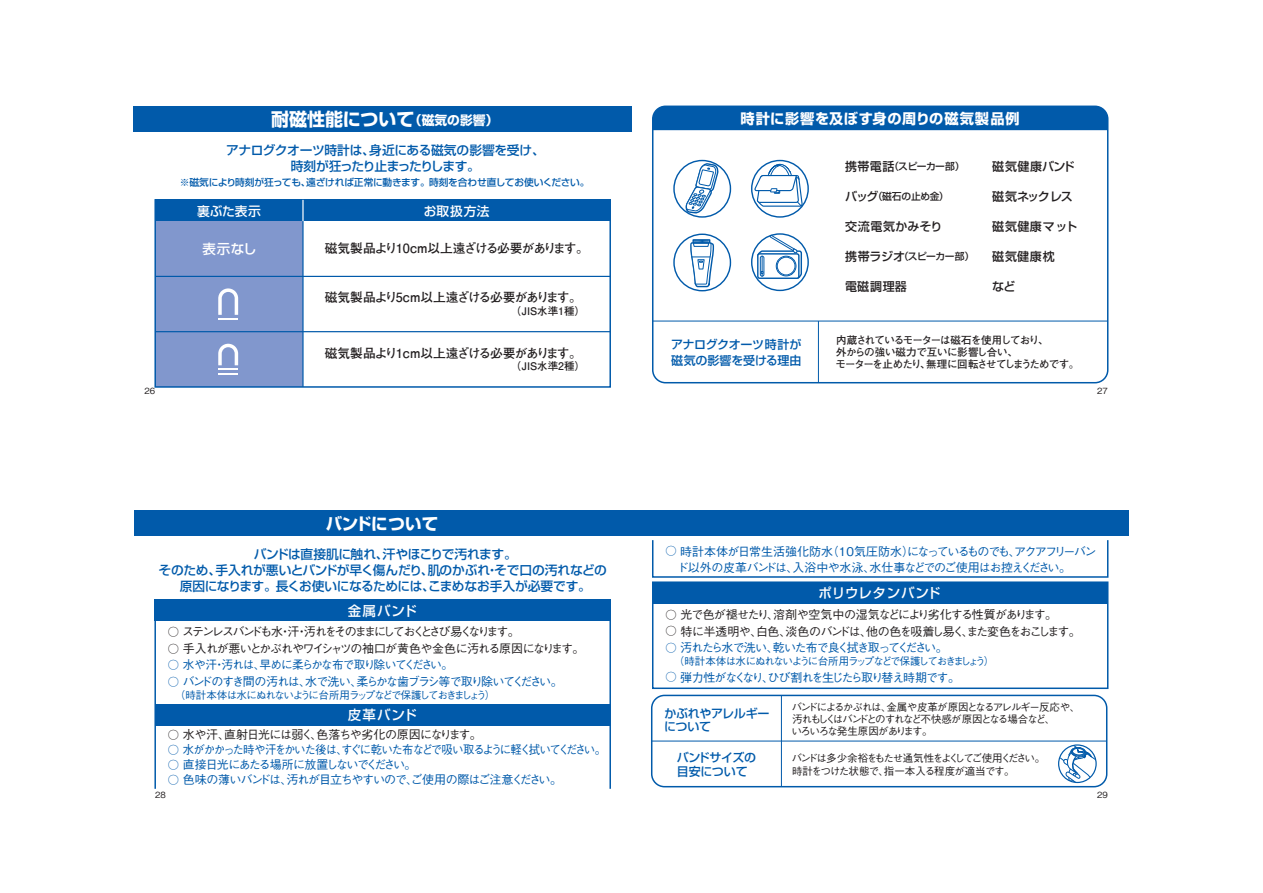
<style>
.page{position:relative;width:1263px;height:893px;background:#fff}
.page>*{position:absolute;margin:0;border:0;box-sizing:border-box;transform-origin:0 0}
.t1{font:700 18px "Shin Go Pro";color:#fff}
.t2{font:700 16.5px "Shin Go Pro";letter-spacing:-.01em;color:#fff}
.t3{font:700 14.25px "Shin Go Pro";letter-spacing:.04em;color:#fff}
.t4{font:500 13.5px "Shin Go Pro";letter-spacing:.05em;color:#fff}
.t5{font:500 13.5px "Shin Go Pro";letter-spacing:.02em;color:#fff}
.t6{font:500 12.75px/15.8px "Shin Go Pro";letter-spacing:-.03em;color:#015aaa;text-align:center}
.t7{font:700 12.75px "Futo Go B101 Pro";letter-spacing:-.07em;color:#231f20}
.t8{font:500 12.75px "Shin Go Pro";letter-spacing:.01em;color:#fff}
.t9{font:500 12px "Gothic BBB Pro";letter-spacing:-.105em;color:#015aaa}
.t10{font:500 12px/16.5px "Gothic BBB Pro";letter-spacing:-.08em;color:#015aaa}
.t11{font:500 12px/13.5px "Shin Go Pro";letter-spacing:-.02em;color:#015aaa}
.t12{font:500 12px "Gothic BBB Pro";letter-spacing:-.105em;color:#015aaa;scale:.95 1}
.t13{font:500 12px "Gothic BBB Pro";letter-spacing:-.085em;color:#231f20}
.t14{font:500 12px "Gothic BBB Pro";letter-spacing:-.08em;color:#231f20}
.t15{font:500 12px "Gothic BBB Pro";letter-spacing:-.19em;color:#231f20}
.t16{font:500 12px "Gothic BBB Pro";letter-spacing:-.075em;color:#231f20}
.t17{font:500 12px "Shin Go Pro";letter-spacing:.02em;color:#231f20}
.t18{font:500 12px "Gothic BBB Pro";letter-spacing:-.055em;color:#231f20}
.t19{font:500 12px "Shin Go Pro";letter-spacing:-.055em;color:#231f20}
.t20{font:500 11.7px "Gothic BBB Pro";letter-spacing:-.11em;color:#015aaa}
.t21{font:500 10.5px/12px "Gothic BBB Pro";letter-spacing:-.115em;color:#231f20}
.t22{font:500 10.5px "Gothic BBB Pro";letter-spacing:-.12em;color:#015aaa}
.t23{font:700 10.5px/12px "Futo Go B101 Pro";letter-spacing:-.075em;color:#231f20}
.t24{font:700 10.5px "Futo Go B101 Pro";color:#231f20}
.t25{font:500 9.75px "Shin Go Pro";letter-spacing:-.03em;color:#015aaa}
.t26{font:500 9.75px "Shin Go Pro";letter-spacing:-.04em;color:#231f20}
.t27{font:500 8.55px "Gothic BBB Pro";color:#231f20}
.s1{font-size:12.75px}
.s2{font-size:12px}
.s3{font-size:11.25px}
</style>
<div class="page">
<hr style="left:781px;top:695px;width:1px;height:92px;background:#015aaa">
<hr style="left:652px;top:741px;width:455px;height:1px;background:#015aaa">
<svg style="left:1059px;top:746px;width:37px;height:36px"></svg>
<div style="left:651px;top:695px;width:456px;height:92px;border:2px solid #015aaa;border-radius:13px"></div>
<div style="left:652px;top:581px;width:456px;height:108px;border:2px solid #015aaa"></div>
<div style="left:652px;top:539px;width:456px;height:39px;border:2px solid #015aaa"></div>
<div style="left:653px;top:582px;width:455px;height:21px;background:#015aaa"></div>
<div style="left:631px;top:510px;width:498px;height:26px;background:#015aaa"></div>
<div style="left:1058px;top:744px;width:39px;height:39px;border:1px solid #015aaa;border-radius:50%"></div>
<div style="left:154px;top:600px;width:457px;height:21px;background:#015aaa"></div>
<div style="left:134px;top:510px;width:497px;height:26px;background:#015aaa"></div>
<div style="left:155px;top:704px;width:455px;height:21px;background:#015aaa"></div>
<div style="left:652px;top:106px;width:456px;height:277px;border:2px solid #015aaa;border-radius:13px"></div>
<div style="left:653px;top:106px;width:455px;height:24px;background:#015aaa"></div>
<hr style="left:818px;top:321px;width:1px;height:62px;background:#015aaa">
<hr style="left:653px;top:321px;width:455px;height:1px;background:#015aaa">
<svg style="left:674px;top:161px;width:56px;height:56px"></svg>
<div style="left:673px;top:160px;width:58px;height:58px;border:1px solid #015aaa;border-radius:50%"></div>
<svg style="left:684px;top:162px;width:34px;height:51px"></svg>
<svg style="left:752px;top:161px;width:56px;height:56px"></svg>
<div style="left:751px;top:160px;width:58px;height:58px;border:1px solid #015aaa;border-radius:50%"></div>
<svg style="left:754px;top:164px;width:49px;height:43px"></svg>
<div style="left:673px;top:234px;width:58px;height:57px;border:1px solid #015aaa;border-radius:50%"></div>
<div style="left:692px;top:239px;width:18px;height:6px;border:1px solid #015aaa"></div>
<svg style="left:689px;top:240px;width:26px;height:48px"></svg>
<div style="left:751px;top:233px;width:58px;height:58px;border:1px solid #015aaa;border-radius:50%"></div>
<svg style="left:756px;top:234px;width:47px;height:45px"></svg>
<div style="left:134px;top:106px;width:497px;height:26px;background:#015aaa"></div>
<div style="left:155px;top:200px;width:148px;height:187px;background:#8197cd"></div>
<div style="left:154px;top:199px;width:457px;height:189px;border:2px solid #015aaa"></div>
<div style="left:155px;top:200px;width:455px;height:21px;background:#015aaa"></div>
<hr style="left:302px;top:200px;width:2px;height:187px;background:#015aaa">
<hr style="left:302px;top:200px;width:2px;height:21px;background:#fff">
<hr style="left:155px;top:276px;width:455px;height:1px;background:#015aaa">
<hr style="left:155px;top:331px;width:455px;height:1px;background:#015aaa">
<svg style="left:218px;top:288px;width:20px;height:27px"></svg>
<hr style="left:218px;top:318px;width:20px;height:2px;background:#fff">
<svg style="left:218px;top:344px;width:20px;height:21px"></svg>
<hr style="left:218px;top:368px;width:20px;height:2px;background:#fff">
<hr style="left:218px;top:373px;width:20px;height:2px;background:#fff">
<p class="t27" style="left:145px;top:384px;width:12px">26</p>
<h1 class="t1" style="left:271px;top:105px;width:229px">耐磁性能について<span class="s1">（磁気の影響）</span></h1>
<p class="t3" style="left:741px;top:107px;width:281px">時計に影響を及ぼす身の周りの磁気製品例</p>
<p class="t6" style="left:226px;top:141px;width:320px">アナログクオーツ時計は、身近にある磁気の影響を受け、時刻が狂ったり止まったりします。</p>
<p class="t25" style="left:180px;top:174px;width:411px">※磁気により時刻が狂っても、遠ざければ正常に動きます。時刻を合わせ直してお使いください。</p>
<p class="t8" style="left:197px;top:200px;width:65px">裏ぶた表示</p>
<p class="t8" style="left:424px;top:200px;width:67px">お取扱方法</p>
<p class="t4" style="left:202px;top:238px;width:56px">表示なし</p>
<p class="t7" style="left:325px;top:238px;width:266px">磁気製品より10cm以上遠ざける必要があります。</p>
<p class="t7" style="left:325px;top:287px;width:259px">磁気製品より5cm以上遠ざける必要があります。</p>
<p class="t24" style="left:511px;top:303px;width:76px">（JIS水準1種）</p>
<p class="t7" style="left:325px;top:343px;width:259px">磁気製品より1cm以上遠ざける必要があります。</p>
<p class="t24" style="left:511px;top:358px;width:76px">（JIS水準2種）</p>
<p class="t17" style="left:992px;top:156px;width:84px">磁気健康バンド</p>
<p class="t19" style="left:992px;top:186px;width:82px">磁気ネックレス</p>
<p class="t17" style="left:992px;top:216px;width:87px">磁気健康マット</p>
<p class="t17" style="left:992px;top:246px;width:64px">磁気健康枕</p>
<p class="t17" style="left:992px;top:276px;width:25px">など</p>
<p class="t26" style="left:845px;top:158px;width:121px"><span class="s2">携帯電話</span>（スピーカー部）</p>
<p class="t26" style="left:845px;top:188px;width:105px"><span class="s2">バッグ</span>（磁石の止め金）</p>
<p class="t17" style="left:845px;top:216px;width:99px">交流電気かみそり</p>
<p class="t26" style="left:845px;top:248px;width:130px"><span class="s2">携帯ラジオ</span>（スピーカー部）</p>
<p class="t17" style="left:845px;top:276px;width:63px">電磁調理器</p>
<p class="t11" style="left:671px;top:334px;width:132px;line-height:16.5px">アナログクオーツ時計が磁気の影響を受ける理由</p>
<p class="t23" style="left:835px;top:332px;width:245px">内蔵されているモーターは磁石を使用しており、<br>外からの強い磁力で互いに影響し合い、<br>モーターを止めたり、無理に回転させてしまうためです。</p>
<p class="t27" style="left:1097px;top:384px;width:12px">27</p>
<p class="t2" style="left:326px;top:510px;width:114px">バンドについて</p>
<p class="t6" style="left:158px;top:545px;width:450px">バンドは直接肌に触れ、汗やほこりで汚れます。<br>そのため、手入れが悪いとバンドが早く傷んだり、肌のかぶれ・そで口の汚れなどの原因になります。長くお使いになるためには、こまめなお手入が必要です。</p>
<p class="t4" style="left:348px;top:599px;width:71px">金属バンド</p>
<p class="t15" style="left:168px;top:622px;width:353px"><span class="s3">○</span> ステンレスバンドも水・汗・汚れをそのままにしておくとさび易くなります。</p>
<p class="t14" style="left:168px;top:639px;width:418px"><span class="s3">○</span> 手入れが悪いとかぶれやワイシャツの袖口が黄色や金色に汚れる原因になります。</p>
<p class="t20" style="left:168px;top:656px;width:287px"><span class="s3">○</span> 水や汗・汚れは、早めに柔らかな布で取り除いてください。</p>
<p class="t9" style="left:168px;top:672px;width:396px"><span class="s3">○</span> バンドのすき間の汚れは、水で洗い、柔らかな歯ブラシ等で取り除いてください。</p>
<p class="t22" style="left:175px;top:686px;width:322px">（時計本体は水にぬれないように台所用ラップなどで保護しておきましょう）</p>
<p class="t4" style="left:348px;top:704px;width:71px">皮革バンド</p>
<p class="t18" style="left:168px;top:725px;width:315px"><span class="s3">○</span> 水や汗、直射日光には弱く、色落ちや劣化の原因になります。</p>
<p class="t12" style="left:168px;top:740px;width:463px"><span class="s3">○</span> 水がかかった時や汗をかいた後は、すぐに乾いた布などで吸い取るように軽く拭いてください。</p>
<p class="t9" style="left:168px;top:755px;width:250px"><span class="s3">○</span> 直接日光にあたる場所に放置しないでください。</p>
<p class="t10" style="left:168px;top:770px;width:396px"><span class="s3">○</span> 色味の薄いバンドは、汚れが目立ちやすいので、ご使用の際はご注意ください。</p>
<p class="t27" style="left:155px;top:788px;width:12px">28</p>
<p class="t10" style="left:677px;top:541px;width:421px;text-indent:-11px"><span class="s3">○</span> 時計本体が日常生活強化防水（10気圧防水）になっているものでも、アクアフリーバンド以外の皮革バンドは、入浴中や水泳、水仕事などでのご使用はお控えください。</p>
<p class="t5" style="left:819px;top:582px;width:124px">ポリウレタンバンド</p>
<p class="t16" style="left:665px;top:605px;width:393px"><span class="s3">○</span> 光で色が褪せたり、溶剤や空気中の湿気などにより劣化する性質があります。</p>
<p class="t13" style="left:665px;top:622px;width:417px"><span class="s3">○</span> 特に半透明や、白色、淡色のバンドは、他の色を吸着し易く、また変色をおこします。</p>
<p class="t9" style="left:665px;top:638px;width:284px"><span class="s3">○</span> 汚れたら水で洗い、乾いた布で良く拭き取ってください。</p>
<p class="t22" style="left:665px;top:653px;width:330px">　 （時計本体は水にぬれないように台所用ラップなどで保護しておきましょう）</p>
<p class="t9" style="left:665px;top:667px;width:296px"><span class="s3">○</span> 弾力性がなくなり、ひび割れを生じたら取り替え時期です。</p>
<p class="t11" style="left:664px;top:705px;width:107px">かぶれやアレルギーについて</p>
<p class="t21" style="left:791px;top:699px;width:290px">バンドによるかぶれは、金属や皮革が原因となるアレルギー反応や、汚れもしくはバンドとのすれなど不快感が原因となる場合など、<br>いろいろな発生原因があります。</p>
<p class="t11" style="left:677px;top:749px;width:81px">バンドサイズの目安について</p>
<p class="t21" style="left:792px;top:750px;width:255px;line-height:12.8px">バンドは多少余裕をもたせ通気性をよくしてご使用ください。時計をつけた状態で、指一本入る程度が適当です。</p>
<p class="t27" style="left:1097px;top:788px;width:12px">29</p>
</div>
